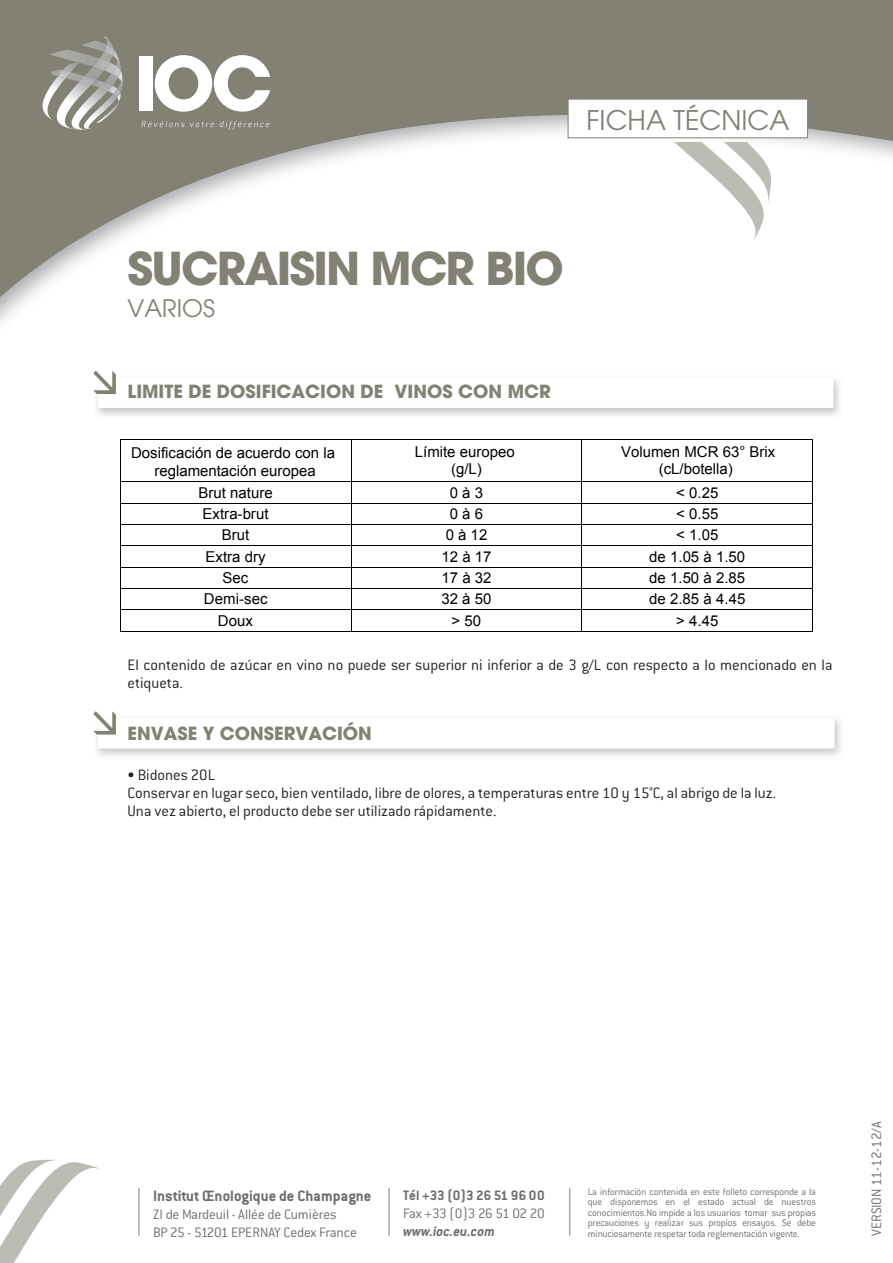
<style>
.page{position:relative;width:893px;height:1263px;background:#fff}
.page>*{position:absolute;margin:0;border:0;box-sizing:border-box;transform-origin:0 0}
.t1{font:700 45px "Avant Garde LT";letter-spacing:-.04em;color:#828173}
.t2{font:27px "Avant Garde LT";color:#828173}
.t3{font:24px "Avant Garde LT";color:#828173}
.t4{font:700 18px "Avant Garde LT";color:#828173}
.t5{font:300 16.5px/18px "Conduit ITC";color:#231f20}
.t6{font:700 16.5px "Conduit ITC";color:#6c6d70}
.t7{font:15px/17.2px "Arial";color:#000001;text-align:center}
.t8{font:300 15px/18px "Conduit ITC";letter-spacing:-.01em;color:#6c6d70}
.t9{font:700 15px "Conduit ITC";color:#6c6d70}
.t10{font:300 15px "Conduit ITC";letter-spacing:-.03em;color:#6c6d70}
.t11{font:italic 700 15px "Conduit ITC";color:#6c6d70}
.t12{font:300 10.5px/10.5px "Conduit ITC";letter-spacing:-.015em;color:#6c6d70;text-align:justify}
</style>
<div class="page">
<svg style="left:0;top:0;width:893px;height:324px"></svg>
<svg style="left:0;top:1160px;width:100px;height:103px"></svg>
<svg style="left:567px;top:98px;width:241px;height:41px"></svg>
<hr style="left:139px;top:1188px;width:1px;height:47px;background:#828173">
<hr style="left:389px;top:1188px;width:1px;height:47px;background:#828173">
<hr style="left:569px;top:1188px;width:1px;height:47px;background:#828173">
<img style="left:49px;top:49px;width:6px;height:13px">
<img style="left:121px;top:75px;width:2px;height:54px">
<img style="left:113px;top:105px;width:8px;height:25px">
<img style="left:55px;top:36px;width:58px;height:94px">
<img style="left:93px;top:58px;width:6px;height:12px">
<img style="left:79px;top:76px;width:17px;height:9px">
<svg style="left:99px;top:36px;width:23px;height:69px;background:#9e9e98"></svg>
<img style="left:39px;top:62px;width:40px;height:59px">
<svg style="left:58px;top:70px;width:13px;height:8px"></svg>
<svg style="left:141px;top:121px;width:73px;height:6px"></svg>
<svg style="left:220px;top:121px;width:49px;height:8px"></svg>
<div style="left:139px;top:56px;width:14px;height:55px;background:#fff"></div>
<svg style="left:155px;top:55px;width:115px;height:57px"></svg>
<img style="left:674px;top:142px;width:92px;height:100px">
<img style="left:724px;top:142px;width:47px;height:62px">
<svg style="left:93px;top:371px;width:740px;height:37px"></svg>
<svg style="left:93px;top:711px;width:742px;height:37px"></svg>
<hr style="left:120px;top:439px;width:231px;height:1px;background:#000001">
<hr style="left:351px;top:439px;width:231px;height:1px;background:#000001">
<hr style="left:582px;top:439px;width:230px;height:1px;background:#000001">
<hr style="left:120px;top:440px;width:1px;height:41px;background:#000001">
<hr style="left:351px;top:440px;width:1px;height:41px;background:#000001">
<hr style="left:582px;top:440px;width:1px;height:41px;background:#000001">
<hr style="left:812px;top:440px;width:1px;height:41px;background:#000001">
<hr style="left:120px;top:481px;width:231px;height:1px;background:#000001">
<hr style="left:351px;top:481px;width:231px;height:1px;background:#000001">
<hr style="left:582px;top:481px;width:230px;height:1px;background:#000001">
<hr style="left:120px;top:503px;width:231px;height:1px;background:#000001">
<hr style="left:351px;top:503px;width:231px;height:1px;background:#000001">
<hr style="left:582px;top:503px;width:230px;height:1px;background:#000001">
<hr style="left:120px;top:524px;width:231px;height:1px;background:#000001">
<hr style="left:351px;top:524px;width:231px;height:1px;background:#000001">
<hr style="left:582px;top:524px;width:230px;height:1px;background:#000001">
<hr style="left:120px;top:545px;width:231px;height:1px;background:#000001">
<hr style="left:351px;top:545px;width:231px;height:1px;background:#000001">
<hr style="left:582px;top:545px;width:230px;height:1px;background:#000001">
<hr style="left:120px;top:567px;width:231px;height:1px;background:#000001">
<hr style="left:351px;top:567px;width:231px;height:1px;background:#000001">
<hr style="left:582px;top:567px;width:230px;height:1px;background:#000001">
<hr style="left:120px;top:588px;width:231px;height:1px;background:#000001">
<hr style="left:351px;top:588px;width:231px;height:1px;background:#000001">
<hr style="left:582px;top:588px;width:230px;height:1px;background:#000001">
<hr style="left:120px;top:609px;width:231px;height:1px;background:#000001">
<hr style="left:351px;top:609px;width:231px;height:1px;background:#000001">
<hr style="left:582px;top:609px;width:230px;height:1px;background:#000001">
<svg style="left:120px;top:482px;width:1px;height:149px"></svg>
<hr style="left:120px;top:631px;width:231px;height:1px;background:#000001">
<svg style="left:351px;top:482px;width:1px;height:149px"></svg>
<hr style="left:351px;top:631px;width:231px;height:1px;background:#000001">
<hr style="left:582px;top:631px;width:230px;height:1px;background:#000001">
<svg style="left:812px;top:481px;width:1px;height:151px"></svg>
<h2 class="t2" style="left:586px;top:104px;width:204px">FICHA TÉCNICA</h2>
<h1 class="t1" style="left:128px;top:239px;width:438px">SUCRAISIN MCR BIO</h1>
<h3 class="t3" style="left:128px;top:294px;width:89px">VARIOS</h3>
<p class="t4" style="left:128px;top:380px;width:425px">LIMITE DE DOSIFICACION DE VINOS CON MCR</p>
<p class="t7" style="left:131px;top:444px;width:205px;line-height:18px">Dosificación de acuerdo con la reglamentación europea</p>
<p class="t7" style="left:415px;top:443px;width:101px">Límite europeo (g/L)</p>
<p class="t7" style="left:621px;top:443px;width:156px">Volumen MCR 63° Brix (cL/botella)</p>
<p class="t7" style="left:198px;top:484px;width:76px">Brut nature</p>
<p class="t7" style="left:450px;top:484px;width:35px">0à3</p>
<p class="t7" style="left:676px;top:484px;width:44px">&lt; 0.25</p>
<p class="t7" style="left:203px;top:505px;width:67px">Extra-brut</p>
<p class="t7" style="left:450px;top:505px;width:35px">0à6</p>
<p class="t7" style="left:676px;top:505px;width:44px">&lt; 0.55</p>
<p class="t7" style="left:222px;top:527px;width:29px">Brut</p>
<p class="t7" style="left:446px;top:527px;width:43px">0à12</p>
<p class="t7" style="left:676px;top:527px;width:44px">&lt; 1.05</p>
<p class="t7" style="left:205px;top:548px;width:62px">Extra dry</p>
<p class="t7" style="left:442px;top:548px;width:52px">12 à 17</p>
<p class="t7" style="left:649px;top:548px;width:98px">de 1.05 à 1.50</p>
<p class="t7" style="left:223px;top:569px;width:27px">Sec</p>
<p class="t7" style="left:442px;top:569px;width:51px">17 à 32</p>
<p class="t7" style="left:649px;top:569px;width:98px">de 1.50 à 2.85</p>
<p class="t7" style="left:204px;top:591px;width:65px">Demi-sec</p>
<p class="t7" style="left:441px;top:591px;width:52px">32 à 50</p>
<p class="t7" style="left:649px;top:591px;width:98px">de 2.85 à 4.45</p>
<p class="t7" style="left:218px;top:612px;width:36px">Doux</p>
<p class="t7" style="left:452px;top:612px;width:31px">&gt; 50</p>
<p class="t7" style="left:676px;top:612px;width:44px">&gt; 4.45</p>
<p class="t5" style="left:128px;top:656px;width:706px">El contenido de azúcar en vino no puede ser superior ni inferior a de 3 g/L con respecto a lo mencionado en la etiqueta.</p>
<p class="t4" style="left:128px;top:721px;width:246px">ENVASE Y CONSERVACIÓN</p>
<p class="t5" style="left:128px;top:766px;width:650px">• Bidones 20L<br>Conservar en lugar seco, bien ventilado, libre de olores, a temperaturas entre 10 y 15°C, al abrigo de la luz.<br>Una vez abierto, el producto debe ser utilizado rápidamente.</p>
<p class="t6" style="left:153px;top:1186px;width:220px">Institut Œnologique de Champagne</p>
<p class="t8" style="left:153px;top:1205px;width:205px">ZI de Mardeuil - Allée de Cumières<br>BP 25 - 51201 EPERNAY Cedex France</p>
<p class="t9" style="left:403px;top:1186px;width:143px">Tél +33 (0)3 26 51 96 00</p>
<p class="t10" style="left:403px;top:1205px;width:143px">Fax +33 (0)3 26 51 02 20</p>
<p class="t11" style="left:403px;top:1222px;width:93px">www.ioc.eu.com</p>
<p class="t12" style="left:588px;top:1186px;width:230px">La información contenida en este folleto corresponde a la que disponemos en el estado actual de nuestros conocimientos.No impide a los usuarios tomar sus propias precauciones y realizar sus propios ensayos. Se debe minuciosamente respetar toda reglementación vigente.</p>
<p class="t8" style="left:867px;top:1235px;width:116px;rotate:-90deg">VERSION 11-12-12/A</p>
</div>
